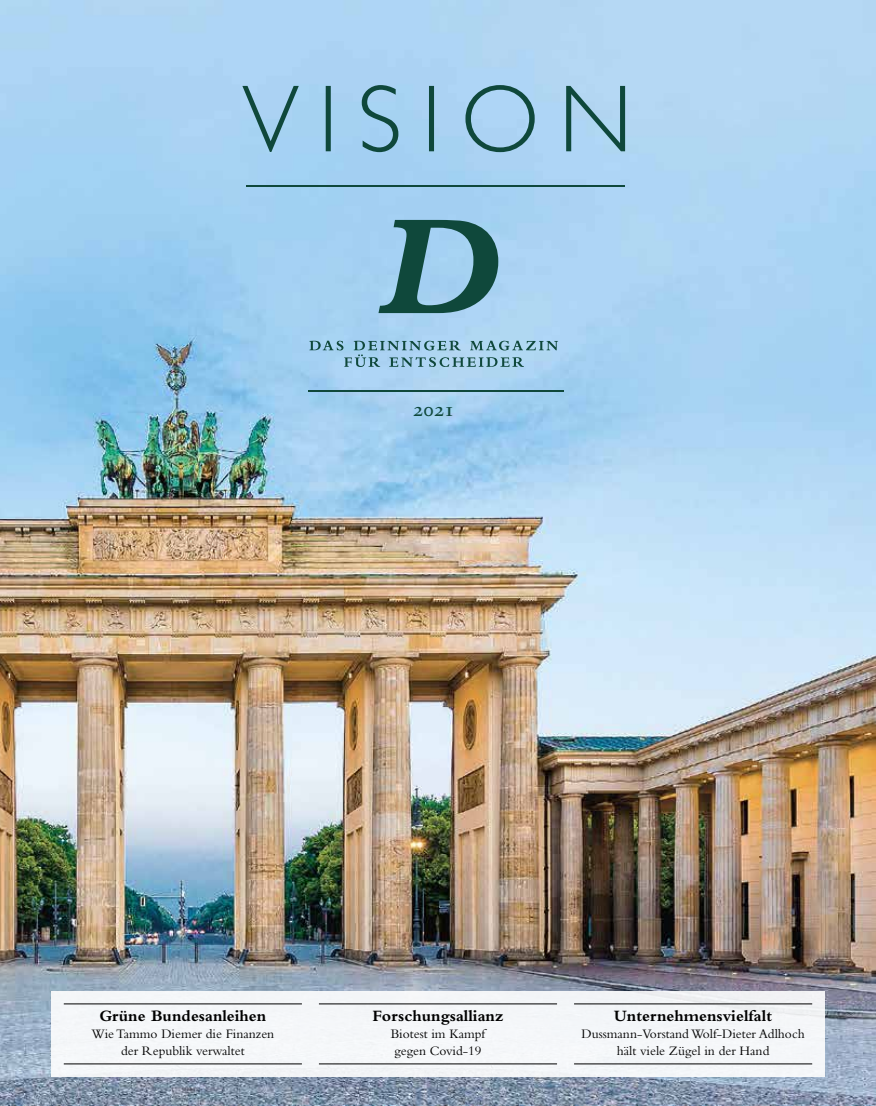
<style>
.page{position:relative;width:876px;height:1106px;background:#fff}
.page>*{position:absolute;margin:0;border:0;box-sizing:border-box;transform-origin:0 0}
.t1{font:21px "Bembo Semibold Os F";color:#0f483b}
.t2{font:700 16.5px "Bembo";color:#000}
.t3{font:13.5px/17px "Bembo";color:#000;text-align:center}
</style>
<div class="page">
<img style="left:0;top:0;width:876px;height:1106px">
<svg style="left:309px;top:341px;width:249px;height:26px;background:#8db9ce"></svg>
<svg style="left:378px;top:220px;width:120px;height:93px;background:#60929f"></svg>
<svg style="left:242px;top:85px;width:383px;height:67px;background:#92bdd6"></svg>
<hr style="left:247px;top:186px;width:378px;height:1px;background:#0f483b">
<hr style="left:308px;top:390px;width:255px;height:1px;background:#0f483b">
<div style="left:51px;top:991px;width:774px;height:85px;background:#f4f6f9"></div>
<hr style="left:319px;top:1003px;width:238px;height:1px;background:#000">
<hr style="left:64px;top:1003px;width:238px;height:1px;background:#000">
<hr style="left:574px;top:1003px;width:238px;height:1px;background:#000">
<hr style="left:319px;top:1063px;width:238px;height:1px;background:#000">
<hr style="left:64px;top:1063px;width:238px;height:1px;background:#000">
<hr style="left:574px;top:1063px;width:238px;height:1px;background:#000">
<h1 class="t1" style="left:413px;top:397px;width:43px">2021</h1>
<p class="t2" style="left:99px;top:1006px;width:168px">Grüne Bundesanleihen</p>
<p class="t3" style="left:91px;top:1025px;width:184px">Wie Tammo Diemer die Finanzen der Republik verwaltet</p>
<p class="t2" style="left:372px;top:1006px;width:132px">Forschungsallianz</p>
<p class="t3" style="left:391px;top:1025px;width:96px;text-align:left">Biotest im Kampf gegen Covid-19</p>
<p class="t2" style="left:614px;top:1006px;width:159px">Unternehmensvielfalt</p>
<p class="t3" style="left:581px;top:1025px;width:225px">Dussmann-Vorstand Wolf-Dieter Adlhoch hält viele Zügel in der Hand</p>
</div>
